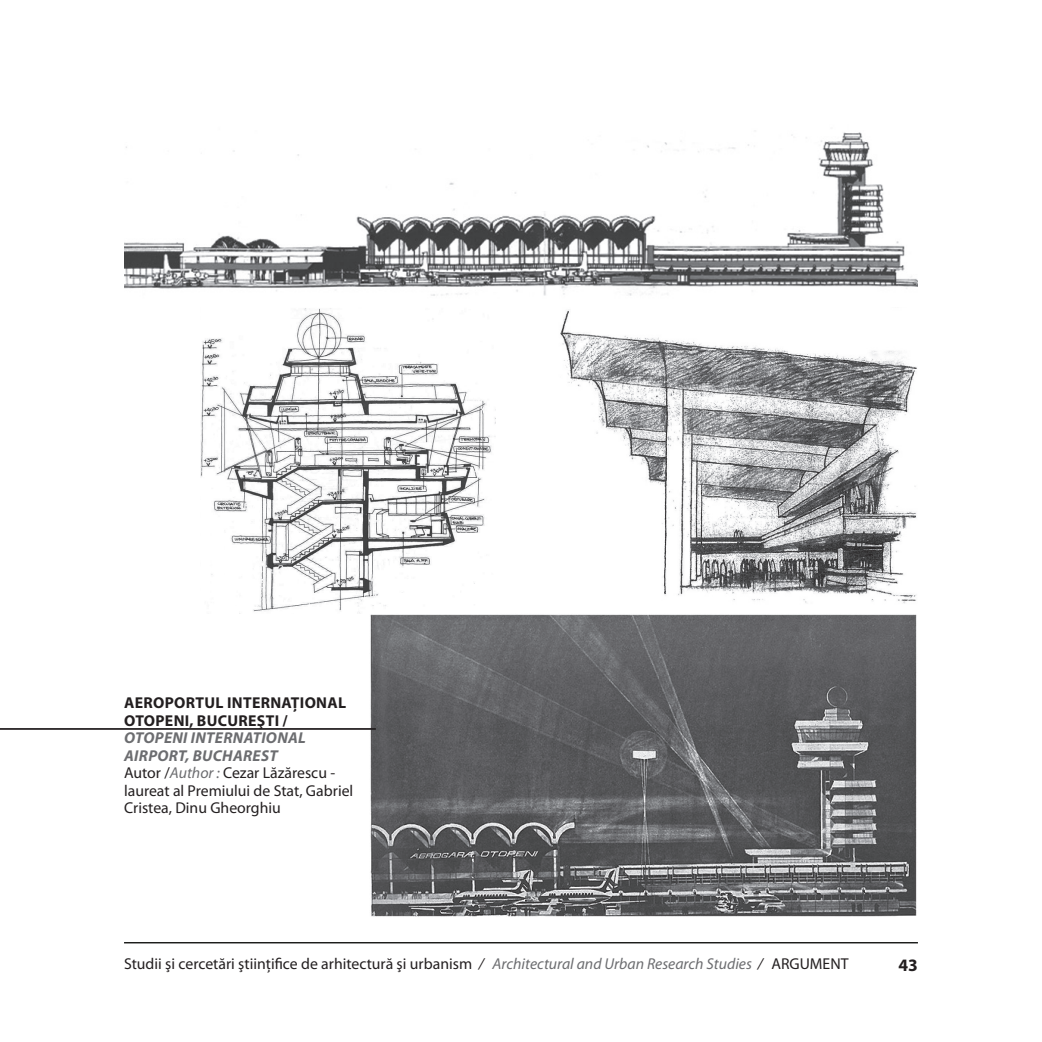
<style>
.page{position:relative;width:1042px;height:1042px;background:#fff}
.page>*{position:absolute;margin:0;border:0;box-sizing:border-box;transform-origin:0 0}
.t1{font:700 17.5px "Myriad Pro";color:#231f20}
.t2{font:15.75px/17.5px "Myriad Pro";color:#231f20}
.t3{font:700 15.75px "Myriad Pro";letter-spacing:.02em;color:#231f20}
.t4{font:italic 700 15.75px "Myriad Pro";letter-spacing:.02em;color:#6c6d70}
.s1{font-weight:700;font-style:italic;color:#6c6d70}
.s2{font-style:italic;color:#6c6d70}
.s3{font-style:italic}
</style>
<div class="page">
<hr style="left:124px;top:942px;width:794px;height:1px;background:#040503">
<img style="left:560px;top:310px;width:357px;height:294px">
<img style="left:370px;top:614px;width:547px;height:303px">
<img style="left:201px;top:308px;width:295px;height:305px">
<img style="left:124px;top:132px;width:794px;height:164px">
<div style="left:533px;top:115px;width:39px;height:96px;background:#fff"></div>
<hr style="left:0;top:728px;width:376px;height:2px;background:#231f20">
<p class="t3" style="left:124px;top:693px;width:22px">AEROPORTUL</p>
<p class="t3" style="left:227px;top:693px;width:16px">INTERNA</p>
<p class="t3" style="left:291px;top:693px;width:19px">ŢIONAL</p>
<p class="t3" style="left:124px;top:710px;width:21px">OTOPENI</p>
<p class="t3" style="left:189px;top:710px;width:19px">, BUCURE</p>
<p class="t3" style="left:257px;top:710px;width:32px">ŞTI /</p>
<p class="t4" style="left:124px;top:728px;width:21px">OTOPE</p>
<p class="t4" style="left:172px;top:728px;width:126px">NI INTERNATIONAL</p>
<p class="t4" style="left:124px;top:745px;width:26px">AIRPORT</p>
<p class="t2" style="left:124px;top:746px;width:231px;text-indent:62px"><span class="s1">, BUCHAREST<br></span>Autor /<span class="s2">Author :</span> Cezar Lăzărescu - laureat al Premiului de Stat, Gabriel<br>Cristea, Dinu Gheorghiu</p>
<p class="t2" style="left:124px;top:955px;width:726px">Studii şi cercetări ştiinţifice de arhitectură şi urbanism <span class="s3">/</span> <span class="s2">Architectural and Urban Research Studies</span> <span class="s3">/</span> ARGUMENT</p>
<p class="t1" style="left:898px;top:953px;width:21px">43</p>
</div>
